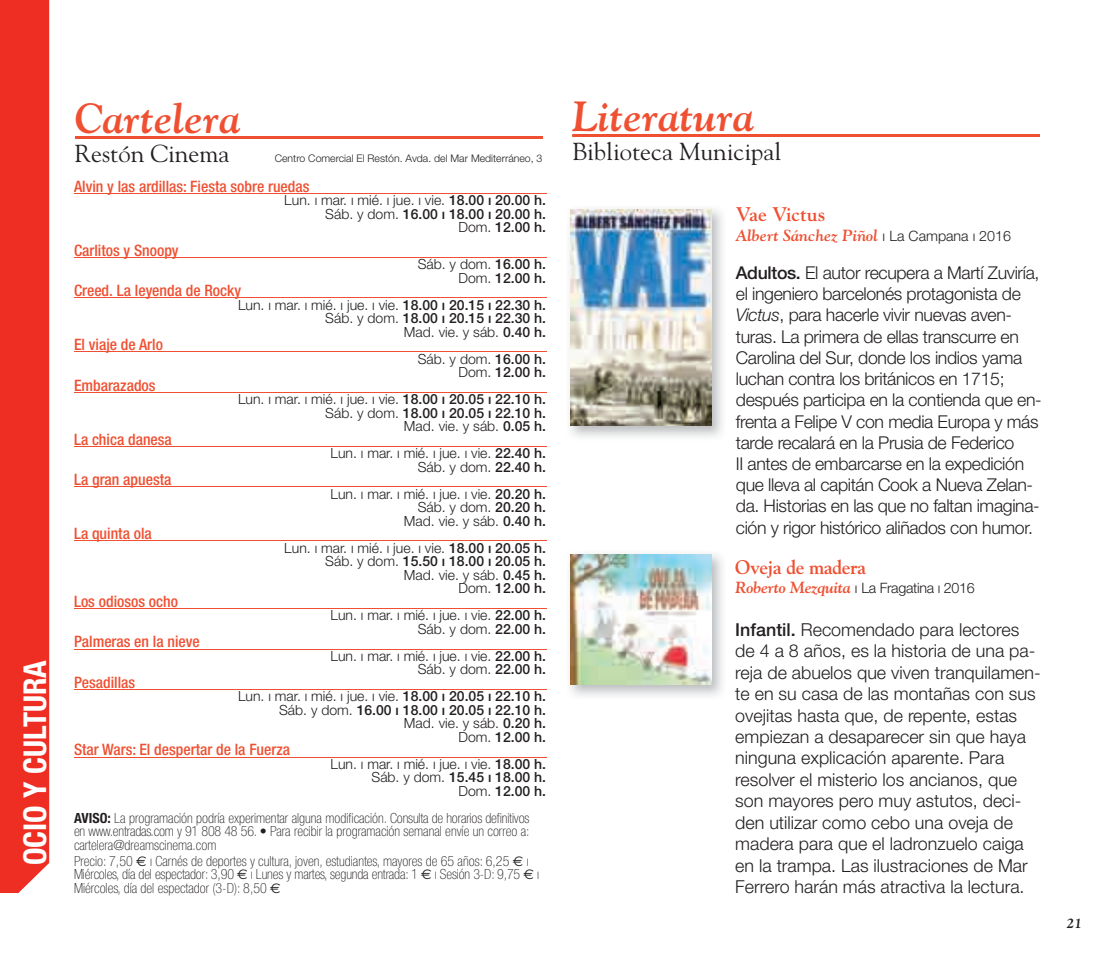
<style>
.page{position:relative;width:1116px;height:967px;background:#fff}
.page>*{position:absolute;margin:0;border:0;box-sizing:border-box;transform-origin:0 0}
.t1{font:italic 700 42px "Goudy";color:#ef5032}
.t2{font:700 condensed 31.5px "Helvetica Neue";color:#fff}
.t3{font:24.5px "Goudy";color:#231f20}
.t4{font:700 19.6px "Goudy";letter-spacing:-.02em;color:#ef5032}
.t5{font:700 19.6px "Goudy";color:#ef5032}
.t6{font:300 17.85px/21.3px "Helvetica Neue";color:#231f20}
.t7{font:300 17.68px/21.2px "Helvetica Neue";letter-spacing:-.02em;color:#231f20}
.t8{font:italic 700 16.1px "Goudy";color:#ef5032}
.t9{font:500 condensed 15.75px "Helvetica Neue";color:#ef5032}
.t10{font:300 14.35px "Helvetica Neue";letter-spacing:-.02em;color:#231f20}
.t11{font:300 14px/13.5px "Helvetica Neue";color:#231f20;text-align:right}
.t12{font:100 condensed 14px/13.5px "Helvetica Neue";color:#231f20;text-align:justify}
.t13{font:500 14px/13.5px "Helvetica Neue";color:#231f20;text-align:right}
.t14{font:italic 700 14px "Goudy";color:#231f20}
.t15{font:300 10.5px "Helvetica Neue";color:#231f20}
.s1{font-weight:300}
.s2{font-weight:500}
.s3{font-weight:700}
.s4{font-family:"Euro Sans";font-weight:400;font-stretch:normal}
.s5{font-family:"Helvetica Neue";font-weight:300;font-style:normal;font-size:14.35px;color:#231f20}
.s6{font-style:italic}
.s7{font-family:"Goudy";font-weight:700;font-style:italic;font-size:16.1px;color:#ef5032}
</style>
<div class="page">
<svg style="left:572px;top:134px;width:468px;height:3px"></svg>
<div style="left:0;top:0;width:49px;height:892px;background:#ee2e22"></div>
<img style="left:570px;top:554px;width:153px;height:142px">
<img style="left:570px;top:554px;width:141px;height:130px">
<img style="left:570px;top:209px;width:153px;height:228px">
<img style="left:570px;top:210px;width:141px;height:215px">
<svg style="left:75px;top:136px;width:468px;height:3px"></svg>
<hr style="left:74px;top:193px;width:472px;height:1px;background:#ef5032">
<hr style="left:74px;top:257px;width:472px;height:1px;background:#ef5032">
<hr style="left:74px;top:297px;width:472px;height:1px;background:#ef5032">
<hr style="left:74px;top:351px;width:472px;height:1px;background:#ef5032">
<hr style="left:74px;top:392px;width:472px;height:1px;background:#ef5032">
<hr style="left:74px;top:446px;width:472px;height:1px;background:#ef5032">
<hr style="left:74px;top:486px;width:472px;height:1px;background:#ef5032">
<hr style="left:74px;top:540px;width:472px;height:1px;background:#ef5032">
<hr style="left:74px;top:608px;width:472px;height:1px;background:#ef5032">
<hr style="left:74px;top:648px;width:472px;height:1px;background:#ef5032">
<hr style="left:74px;top:689px;width:472px;height:1px;background:#ef5032">
<hr style="left:74px;top:756px;width:472px;height:1px;background:#ef5032">
<h2 class="t2" style="left:16px;top:865px;width:206px;rotate:-90deg">OCIO Y CULTURA</h2>
<h1 class="t1" style="left:75px;top:92px;width:167px">Cartelera</h1>
<h3 class="t3" style="left:75px;top:139px;width:156px">Restón Cinema</h3>
<p class="t15" style="left:275px;top:152px;width:269px">Centro Comercial El Restón. Avda. del Mar Mediterráneo, 3</p>
<p class="t9" style="left:74px;top:177px;width:237px">Alvin y las ardillas: Fiesta sobre ruedas</p>
<p class="t13" style="left:284px;top:193px;width:263px"><span class="s1">Lun. ı mar. ı mié. ı jue. ı vie.</span> 18.00 ı 20.00 h.<br><span class="s1">Sáb. y dom.</span> 16.00 ı 18.00 ı 20.00 h.<br><span class="s1">Dom.</span> 12.00 h.</p>
<p class="t9" style="left:74px;top:241px;width:106px">Carlitos y Snoopy</p>
<p class="t13" style="left:417px;top:257px;width:130px"><span class="s1">Sáb. y dom.</span> 16.00 h.<br><span class="s1">Dom.</span> 12.00 h.</p>
<p class="t9" style="left:74px;top:281px;width:168px">Creed. La leyenda de Rocky</p>
<p class="t11" style="left:238px;top:298px;width:309px">Lun. ı mar. ı mié. ı jue. ı vie. <span class="s2">18.00 ı 20.15 ı 22.30 h.<br></span>Sáb. y dom. <span class="s2">18.00 ı 20.15 ı 22.30 h.<br></span>Mad. vie. y sáb. <span class="s2">0.40 h.</span></p>
<p class="t9" style="left:74px;top:335px;width:90px">El viaje de Arlo</p>
<p class="t13" style="left:417px;top:352px;width:130px"><span class="s1">Sáb. y dom.</span> 16.00 h.<br><span class="s1">Dom.</span> 12.00 h.</p>
<p class="t9" style="left:74px;top:376px;width:83px">Embarazados</p>
<p class="t11" style="left:238px;top:392px;width:309px">Lun. ı mar. ı mié. ı jue. ı vie. <span class="s2">18.00 ı 20.05 ı 22.10 h.<br></span>Sáb. y dom. <span class="s2">18.00 ı 20.05 ı 22.10 h.<br></span>Mad. vie. y sáb. <span class="s2">0.05 h.</span></p>
<p class="t9" style="left:74px;top:430px;width:99px">La chica danesa</p>
<p class="t11" style="left:330px;top:446px;width:217px">Lun. ı mar. ı mié. ı jue. ı vie. <span class="s2">22.40 h.<br></span>Sáb. y dom. <span class="s2">22.40 h.</span></p>
<p class="t9" style="left:74px;top:470px;width:99px">La gran apuesta</p>
<p class="t11" style="left:330px;top:487px;width:217px">Lun. ı mar. ı mié. ı jue. ı vie. <span class="s2">20.20 h.<br></span>Sáb. y dom. <span class="s2">20.20 h.<br></span>Mad. vie. y sáb. <span class="s2">0.40 h.</span></p>
<p class="t9" style="left:74px;top:524px;width:79px">La quinta ola</p>
<p class="t11" style="left:284px;top:541px;width:263px">Lun. ı mar. ı mié. ı jue. ı vie. <span class="s2">18.00 ı 20.05 h.<br></span>Sáb. y dom. <span class="s2">15.50 ı 18.00 ı 20.05 h.<br></span>Mad. vie. y sáb. <span class="s2">0.45 h.<br></span>Dom. <span class="s2">12.00 h.</span></p>
<p class="t9" style="left:74px;top:592px;width:105px">Los odiosos ocho</p>
<p class="t11" style="left:330px;top:608px;width:217px">Lun. ı mar. ı mié. ı jue. ı vie. <span class="s2">22.00 h.<br></span>Sáb. y dom. <span class="s2">22.00 h.</span></p>
<p class="t9" style="left:74px;top:632px;width:127px">Palmeras en la nieve</p>
<p class="t11" style="left:330px;top:649px;width:217px">Lun. ı mar. ı mié. ı jue. ı vie. <span class="s2">22.00 h.<br></span>Sáb. y dom. <span class="s2">22.00 h.</span></p>
<p class="t9" style="left:74px;top:673px;width:63px">Pesadillas</p>
<p class="t13" style="left:238px;top:689px;width:309px"><span class="s1">Lun. ı mar. ı mié. ı jue. ı vie.</span> 18.00 ı 20.05 ı 22.10 h.<br><span class="s1">Sáb. y dom.</span> 16.00 ı 18.00 ı 20.05 ı 22.10 h.<br><span class="s1">Mad. vie. y sáb.</span> 0.20 h.<br><span class="s1">Dom.</span> 12.00 h.</p>
<p class="t9" style="left:74px;top:740px;width:218px">Star Wars: El despertar de la Fuerza</p>
<p class="t11" style="left:330px;top:756px;width:217px">Lun. ı mar. ı mié. ı jue. ı vie. <span class="s2">18.00 h.<br></span>Sáb. y dom. <span class="s2">15.45 ı 18.00 h.<br></span>Dom. <span class="s2">12.00 h.</span></p>
<p class="t12" style="left:74px;top:811px;width:457px"><span class="s3">AVISO:</span> La programación podría experimentar alguna modificación. Consulta de horarios definitivos en www.entradas.com y 91 808 48 56. • Para recibir la programación semanal envíe un correo a: cartelera@dreamscinema.com</p>
<p class="t12" style="left:74px;top:854px;width:466px;text-align:left">Precio: 7,50 <span class="s4">E</span> ı Carnés de deportes y cultura, joven, estudiantes, mayores de 65 años: 6,25 <span class="s4">E</span> ı<br>Miércoles, día del espectador: 3,90 <span class="s4">E</span> ı Lunes y martes, segunda entrada: 1 <span class="s4">E</span> ı Sesión 3-D: 9,75 <span class="s4">E</span> ı<br>Miércoles, día del espectador (3-D): 8,50 <span class="s4">E</span></p>
<h1 class="t1" style="left:572px;top:90px;width:183px">Literatura</h1>
<h3 class="t3" style="left:572px;top:137px;width:210px">Biblioteca Municipal</h3>
<h3 class="t5" style="left:735px;top:203px;width:91px">Vae Victus</h3>
<p class="t8" style="left:735px;top:225px;width:277px">Albert Sánchez Piñol <span class="s5">ı La Campana ı 2016</span></p>
<p class="t7" style="left:735px;top:262px;width:307px"><span class="s2">Adultos.</span> El autor recupera a Martí Zuviría, el ingeniero barcelonés protagonista de <span class="s6">Victus</span>, para hacerle vivir nuevas aven&shy;turas. La primera de ellas transcurre en Carolina del Sur, donde los indios yama luchan contra los británicos en 1715; después participa en la contienda que en&shy;frenta a Felipe V con media Europa y más tarde recalará en la Prusia de Federico<br>II antes de embarcarse en la expedición que lleva al capitán Cook a Nueva Zelan&shy;da. Historias en las que no faltan imagina&shy;ción y rigor histórico aliñados con humor.</p>
<h3 class="t4" style="left:735px;top:555px;width:132px">Oveja de madera</h3>
<p class="t10" style="left:735px;top:579px;width:241px"><span class="s7">Roberto Mezquita</span> ı La Fragatina ı 2016</p>
<p class="t6" style="left:735px;top:618px;width:307px"><span class="s2">Infantil.</span> Recomendado para lectores de 4 a 8 años, es la historia de una pa&shy;reja de abuelos que viven tranquilamen&shy;te en su casa de las montañas con sus ovejitas hasta que, de repente, estas empiezan a desaparecer sin que haya ninguna explicación aparente. Para resolver el misterio los ancianos, que son mayores pero muy astutos, deci&shy;den utilizar como cebo una oveja de madera para que el ladronzuelo caiga en la trampa. Las ilustraciones de Mar Ferrero harán más atractiva la lectura.</p>
<p class="t14" style="left:1066px;top:914px;width:17px">21</p>
</div>
